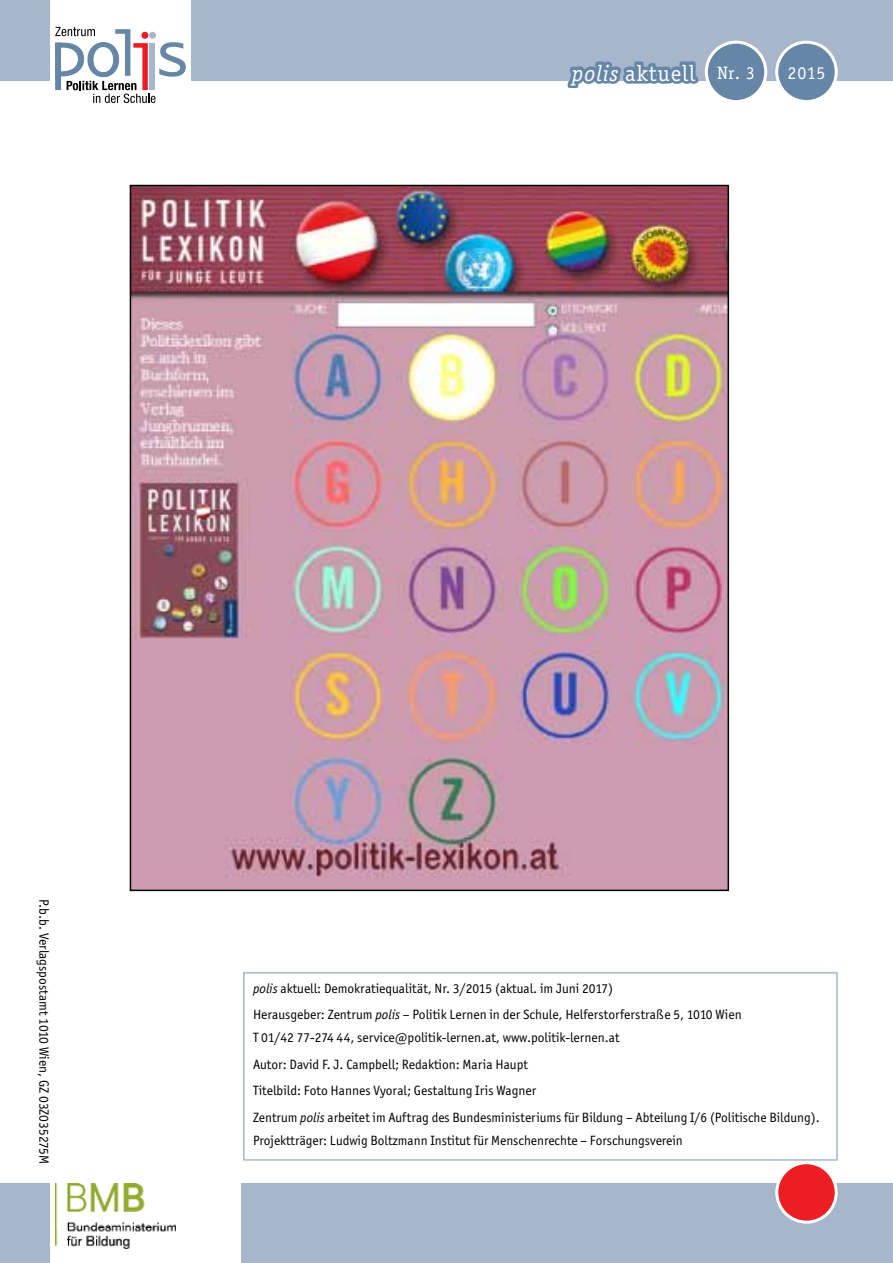
<style>
.page{position:relative;width:893px;height:1263px;background:#fff}
.page>*{position:absolute;margin:0;border:0;box-sizing:border-box;transform-origin:0 0}
.t1{font:22.5px "Officina Ser ITC";letter-spacing:.05em;color:#fff}
.t2{font:18px "Officina Ser ITC";color:#fff}
.t3{font:13.5px/26.7px "Officina San ITC";color:#000}
.s1{font-style:italic}
.s2{font-size:18px}
</style>
<div class="page">
<div style="left:0;top:0;width:50px;height:81px;background:#a8b6cb"></div>
<div style="left:242px;top:1183px;width:651px;height:80px;background:#a8b6cb"></div>
<div style="left:191px;top:0;width:702px;height:81px;background:#a8b6cb"></div>
<div style="left:777px;top:42px;width:59px;height:60px;background:#6586a7;border-radius:50%"></div>
<div style="left:775px;top:41px;width:63px;height:62px;border:3px solid #fff;border-radius:50%"></div>
<div style="left:706px;top:42px;width:60px;height:60px;background:#6586a7;border-radius:50%"></div>
<div style="left:705px;top:41px;width:62px;height:62px;border:3px solid #fff;border-radius:50%"></div>
<svg style="left:567px;top:61px;width:132px;height:28px"></svg>
<svg style="left:55px;top:27px;width:131px;height:76px"></svg>
<div style="left:0;top:1183px;width:50px;height:80px;background:#a8b6cb"></div>
<div style="left:243px;top:972px;width:595px;height:189px;border:2px solid #a8b6cb"></div>
<img style="left:55px;top:1183px;width:120px;height:65px">
<img style="left:133px;top:188px;width:593px;height:700px">
<div style="left:777px;top:1163px;width:59px;height:59px;background:#ed1d24;border-radius:50%"></div>
<div style="left:775px;top:1161px;width:63px;height:62px;border:3px solid #fff;border-radius:50%"></div>
<h1 class="t1" style="left:572px;top:60px;width:184px"><span class="s1">polis</span> aktuell <span class="s2">Nr. 3</span></h1>
<h2 class="t2" style="left:787px;top:62px;width:40px">2015</h2>
<p class="t3" style="left:57px;top:899px;width:267px;rotate:90deg">P.b.b. Verlagspostamt 1010 Wien, GZ 03Z035275M</p>
<p class="t3" style="left:253px;top:974px;width:490px"><span class="s1">polis</span> aktuell: Demokratiequalität, Nr. 3/2015 (aktual. im Juni 2017)<br>Herausgeber: Zentrum <span class="s1">polis</span> – Politik Lernen in der Schule, Helferstorferstraße 5, 1010 Wien</p>
<p class="t3" style="left:253px;top:1024px;width:568px">T 01/42 77-274 44, service@politik-lernen.at, www.politik-lernen.at<br>Autor: David F. J. Campbell; Redaktion: Maria Haupt<br>Titelbild: Foto Hannes Vyoral; Gestaltung Iris Wagner<br>Zentrum <span class="s1">polis</span> arbeitet im Auftrag des Bundesministeriums für Bildung – Abteilung I/6 (Politische Bildung).</p>
<p class="t3" style="left:253px;top:1126px;width:431px">Projektträger: Ludwig Boltzmann Institut für Menschenrechte – Forschungsverein</p>
</div>
